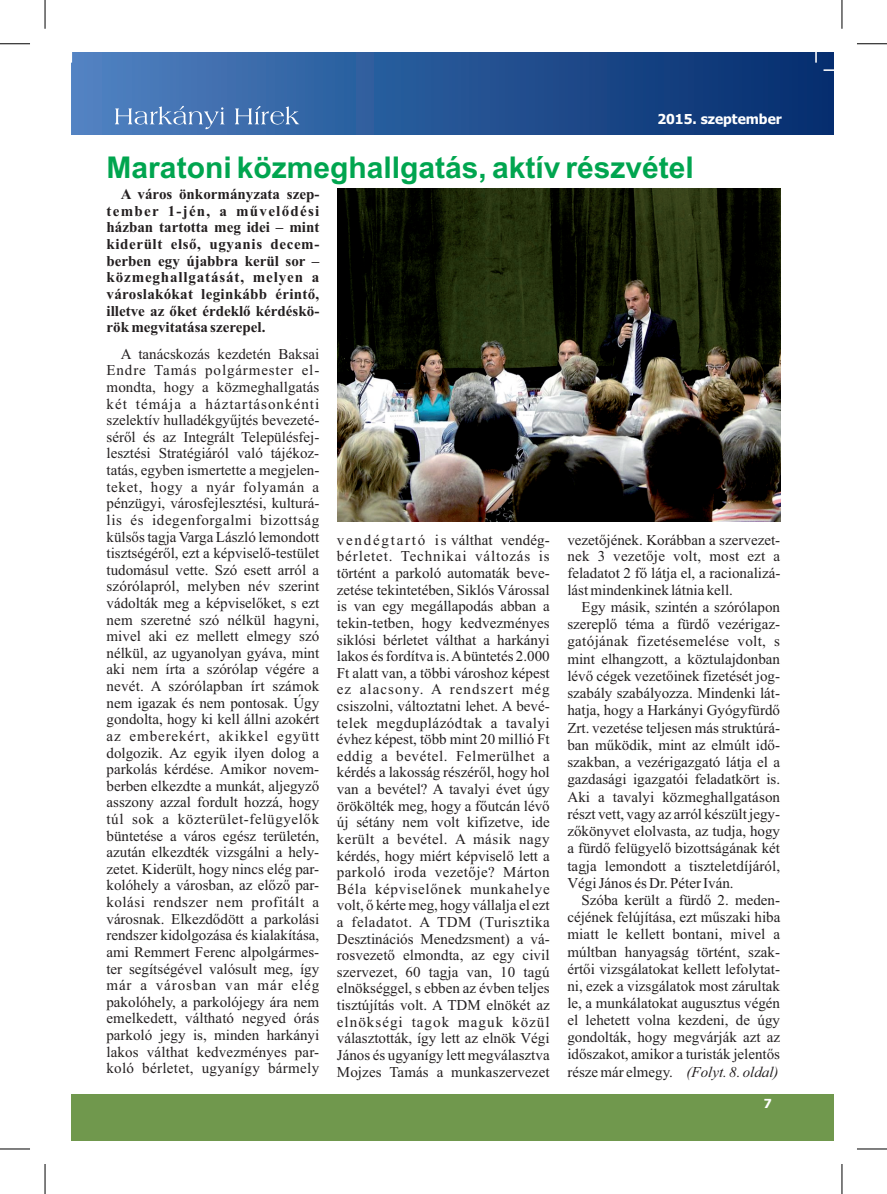
<style>
.page{position:relative;width:887px;height:1194px;background:#fff}
.page>*{position:absolute;margin:0;border:0;box-sizing:border-box;transform-origin:0 0}
.t1{font:700 30px "Arial";color:#00a54f}
.t2{font:15px/16.6px "Times New Roman";color:#231f20;text-align:justify}
.t3{font:700 15px/16.6px "Times New Roman";color:#231f20;text-align:justify}
.t4{font:700 13.75px "Tahoma";color:#fff}
.t5{font:700 12.5px "Tahoma";color:#fff}
.s1{font-style:italic}
</style>
<div class="page">
<div style="left:71px;top:52px;width:762px;height:83px;background:linear-gradient(to right,#4d81c0,#032c6d)"></div>
<svg style="left:115px;top:106px;width:184px;height:23px"></svg>
<svg style="left:823px;top:69px;width:11px;height:2px"></svg>
<div style="left:71px;top:1094px;width:762px;height:46px;background:#70984d"></div>
<img style="left:337px;top:189px;width:443px;height:332px">
<hr style="left:0;top:1149px;width:30px;height:1px;background:#000">
<hr style="left:45px;top:1164px;width:1px;height:30px;background:#000">
<hr style="left:0;top:44px;width:30px;height:1px;background:#000">
<svg style="left:45px;top:0;width:1px;height:29px"></svg>
<hr style="left:856px;top:44px;width:30px;height:1px;background:#000">
<svg style="left:841px;top:0;width:1px;height:29px"></svg>
<hr style="left:856px;top:1149px;width:30px;height:1px;background:#000">
<hr style="left:841px;top:1164px;width:1px;height:30px;background:#000">
<p class="t4" style="left:657px;top:114px;width:126px">2015. szeptember</p>
<h1 class="t1" style="left:107px;top:156px;width:588px">Maratoni közmeghallgatás, aktív részvétel</h1>
<p class="t3" style="left:106px;top:187px;width:214px;text-indent:14px">A város önkormányzata szep&shy;tember 1-jén, a művelődési házban tartotta meg idei – mint kiderült első, ugyanis decem&shy;berben egy újabbra kerül sor – közmeghallgatását, melyen a városlakókat leginkább érintő, illetve az őket érdeklő kérdéskö&shy;rök megvitatása szerepel.</p>
<p class="t2" style="left:106px;top:347px;width:214px;text-indent:14px">A tanácskozás kezdetén Baksai Endre Tamás polgármester el&shy;mondta, hogy a közmeghallgatás két témája a háztartásonkénti szelektív hulladékgyűjtés bevezeté&shy;séről és az Integrált Településfej&shy;lesztési Stratégiáról való tájékoz&shy;tatás, egyben ismertette a megjelen&shy;teket, hogy a nyár folyamán a pénzügyi, városfejlesztési, kulturá&shy;lis és idegenforgalmi bizottság külsős tagja Varga László lemondott tisztségéről, ezt a képviselő-testület tudomásul vette. Szó esett arról a szórólapról, melyben név szerint vádolták meg a képviselőket, s ezt nem szeretné szó nélkül hagyni, mivel aki ez mellett elmegy szó nélkül, az ugyanolyan gyáva, mint aki nem írta a szórólap végére a nevét. A szórólapban írt számok nem igazak és nem pontosak. Úgy gondolta, hogy ki kell állni azokért az emberekért, akikkel együtt dolgozik. Az egyik ilyen dolog a parkolás kérdése. Amikor novem&shy;berben elkezdte a munkát, aljegyző asszony azzal fordult hozzá, hogy túl sok a közterület-felügyelők büntetése a város egész területén, azután elkezdték vizsgálni a hely&shy;zetet. Kiderült, hogy nincs elég par&shy;kolóhely a városban, az előző par&shy;kolási rendszer nem profitált a városnak. Elkezdődött a parkolási rendszer kidolgozása és kialakítása, ami Remmert Ferenc alpolgármes&shy;ter segítségével valósult meg, így már a városban van már elég pakolóhely, a parkolójegy ára nem emelkedett, váltható negyed órás parkoló jegy is, minden harkányi lakos válthat kedvezményes par&shy;koló bérletet, ugyanígy bármely</p>
<p class="t2" style="left:337px;top:533px;width:214px">vendégtartó is válthat vendég&shy;bérletet. Technikai változás is történt a parkoló automaták beve&shy;zetése tekintetében, Siklós Várossal is van egy megállapodás abban a tekin-tetben, hogy kedvezményes siklósi bérletet válthat a harkányi lakos és fordítva is. Abüntetés 2.000<br>Ft alatt van, a többi városhoz képest ez alacsony. A rendszert még csiszolni, változtatni lehet. A bevé&shy;telek megduplázódtak a tavalyi évhez képest, több mint 20 millió Ft eddig a bevétel. Felmerülhet a kérdés a lakosság részéről, hogy hol van a bevétel? A tavalyi évet úgy örökölték meg, hogy a főutcán lévő új sétány nem volt kifizetve, ide került a bevétel. A másik nagy kérdés, hogy miért képviselő lett a parkoló iroda vezetője? Márton Béla képviselőnek munkahelye volt, ő kérte meg, hogy vállalja el ezt a feladatot. A TDM (Turisztika Desztinációs Menedzsment) a vá&shy;rosvezető elmondta, az egy civil szervezet, 60 tagja van, 10 tagú elnökséggel, s ebben az évben teljes tisztújítás volt. A TDM elnökét az elnökségi tagok maguk közül választották, így lett az elnök Végi János és ugyanígy lett megválasztva Mojzes Tamás a munkaszervezet</p>
<p class="t2" style="left:567px;top:533px;width:214px">vezetőjének. Korábban a szervezet&shy;nek 3 vezetője volt, most ezt a feladatot 2 fő látja el, a racionalizá&shy;lást mindenkinek látnia kell.</p>
<p class="t2" style="left:567px;top:600px;width:214px;line-height:17.2px;text-indent:14px">Egy másik, szintén a szórólapon szereplő téma a fürdő vezérigaz&shy;gatójának fizetésemelése volt, s mint elhangzott, a köztulajdonban lévő cégek vezetőinek fizetését jog&shy;szabály szabályozza. Mindenki lát&shy;hatja, hogy a Harkányi Gyógyfürdő Zrt. vezetése teljesen más struktúrá&shy;ban működik, mint az elmúlt idő&shy;szakban, a vezérigazgató látja el a gazdasági igazgatói feladatkört is.<br>Aki a tavalyi közmeghallgatáson részt vett, vagy az arról készült jegy&shy;zőkönyvet elolvasta, az tudja, hogy a fürdő felügyelő bizottságának két tagja lemondott a tiszteletdíjáról, Végi János és Dr. Péter Iván.</p>
<p class="t2" style="left:567px;top:893px;width:214px;line-height:17.1px;text-indent:14px">Szóba került a fürdő 2. meden&shy;céjének felújítása, ezt műszaki hiba miatt le kellett bontani, mivel a múltban hanyagság történt, szak&shy;értői vizsgálatokat kellett lefolytat&shy;ni, ezek a vizsgálatok most zárultak le, a munkálatokat augusztus végén el lehetett volna kezdeni, de úgy gondolták, hogy megvárják azt az időszakot, amikor a turisták jelentős része már elmegy. <span class="s1">(Folyt. 8. oldal)</span></p>
<p class="t5" style="left:763px;top:1098px;width:9px">7</p>
</div>
